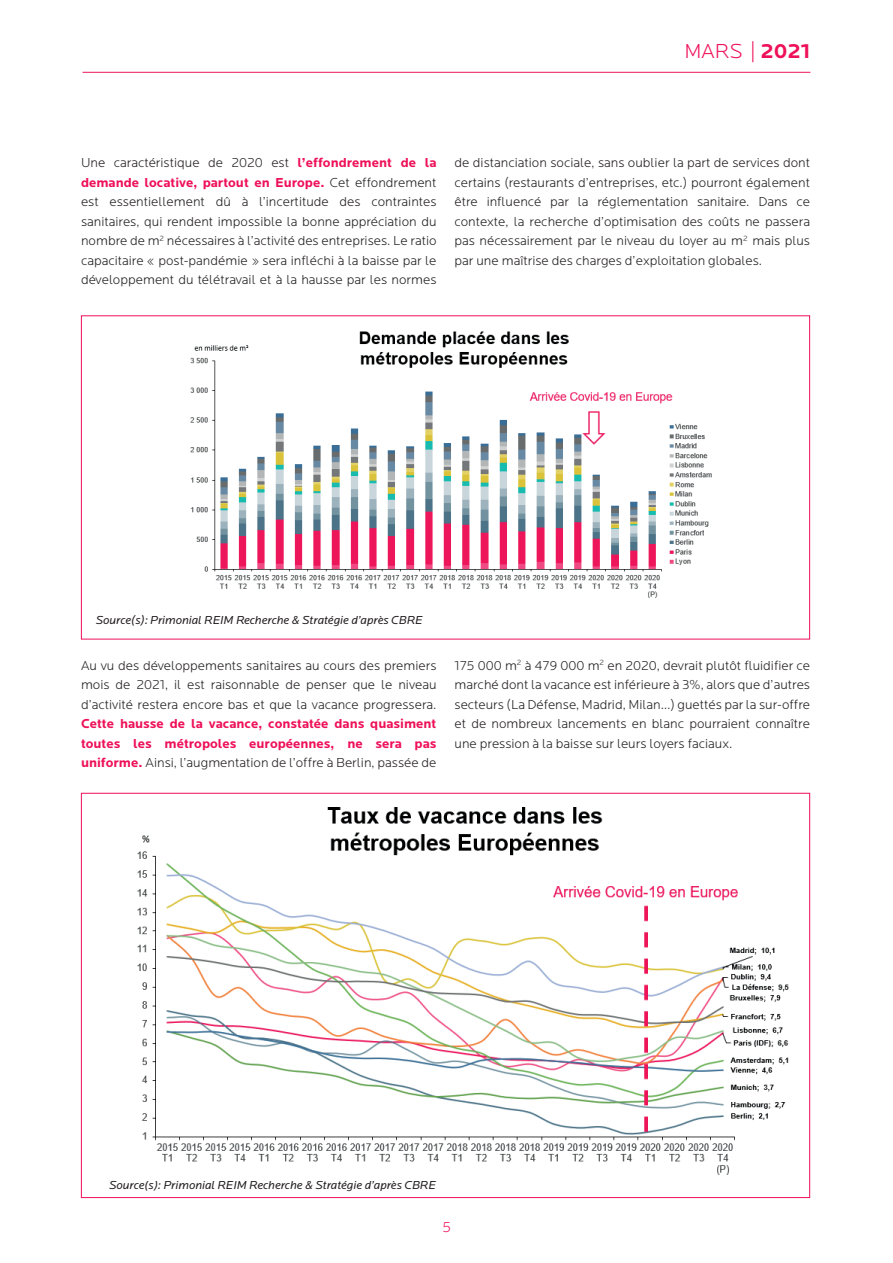
<style>
.page{position:relative;width:893px;height:1263px;background:#fff}
.page>*{position:absolute;margin:0;border:0;box-sizing:border-box;transform-origin:0 0}
.t1{font:300 21px "Locator";color:#ee1059}
.t2{font:300 15px "Locator";color:#ee1059}
.t3{font:300 13.5px/19.5px "Locator";color:#231f20;text-align:justify}
.t4{font:700 13.5px/19.5px "Locator";color:#ee1059;text-align:justify}
.t5{font:italic 12px "Locator";color:#231f20}
.s1{font-weight:700}
.s2{font-weight:700;color:#ee1059}
.s3{font-weight:300;color:#231f20}
</style>
<div class="page">
<hr style="left:83px;top:72px;width:727px;height:1px;background:#ed165a">
<img style="left:190px;top:331px;width:522px;height:268px">
<img style="left:137px;top:808px;width:652px;height:367px">
<h1 class="t1" style="left:684px;top:39px;width:128px">MARS | <span class="s1">2021</span></h1>
<p class="t3" style="left:81px;top:153px;width:357px">Une caractéristique de 2020 est <span class="s2">l’effondrement de la demande locative, partout en Europe.</span> Cet effondrement est essentiellement dû à l’incertitude des contraintes sanitaires, qui rendent impossible la bonne appréciation du nombre de m<sup>2</sup> nécessaires à l’activité des entreprises. Le ratio capacitaire « post-pandémie » sera infléchi à la baisse par le développement du télétravail et à la hausse par les normes</p>
<p class="t3" style="left:454px;top:153px;width:357px">de distanciation sociale, sans oublier la part de services dont certains (restaurants d’entreprises, etc.) pourront également être influencé par la réglementation sanitaire. Dans ce contexte, la recherche d’optimisation des coûts ne passera pas nécessairement par le niveau du loyer au m<sup>2</sup> mais plus par une maîtrise des charges d’exploitation globales.</p>
<p class="t5" style="left:96px;top:613px;width:328px">Source(s): Primonial REIM Recherche &amp; Stratégie d’après CBRE</p>
<p class="t3" style="left:81px;top:655px;width:357px">Au vu des développements sanitaires au cours des premiers mois de 2021, il est raisonnable de penser que le niveau d’activité restera encore bas et que la vacance progressera.</p>
<p class="t4" style="left:81px;top:714px;width:357px">Cette hausse de la vacance, constatée dans quasiment toutes les métropoles européennes, ne sera pas uniforme. <span class="s3">Ainsi, l’augmentation de l’offre à Berlin, passée de</span></p>
<p class="t3" style="left:454px;top:655px;width:357px">175 000 m<sup>2</sup> à 479 000 m<sup>2</sup> en 2020, devrait plutôt fluidifier ce marché dont la vacance est inférieure à 3%, alors que d’autres secteurs (La Défense, Madrid, Milan…) guettés par la sur-offre et de nombreux lancements en blanc pourraient connaître une pression à la baisse sur leurs loyers faciaux.</p>
<p class="t5" style="left:109px;top:1178px;width:328px">Source(s): Primonial REIM Recherche &amp; Stratégie d’après CBRE</p>
<p class="t2" style="left:442px;top:1218px;width:10px">5</p>
</div>
